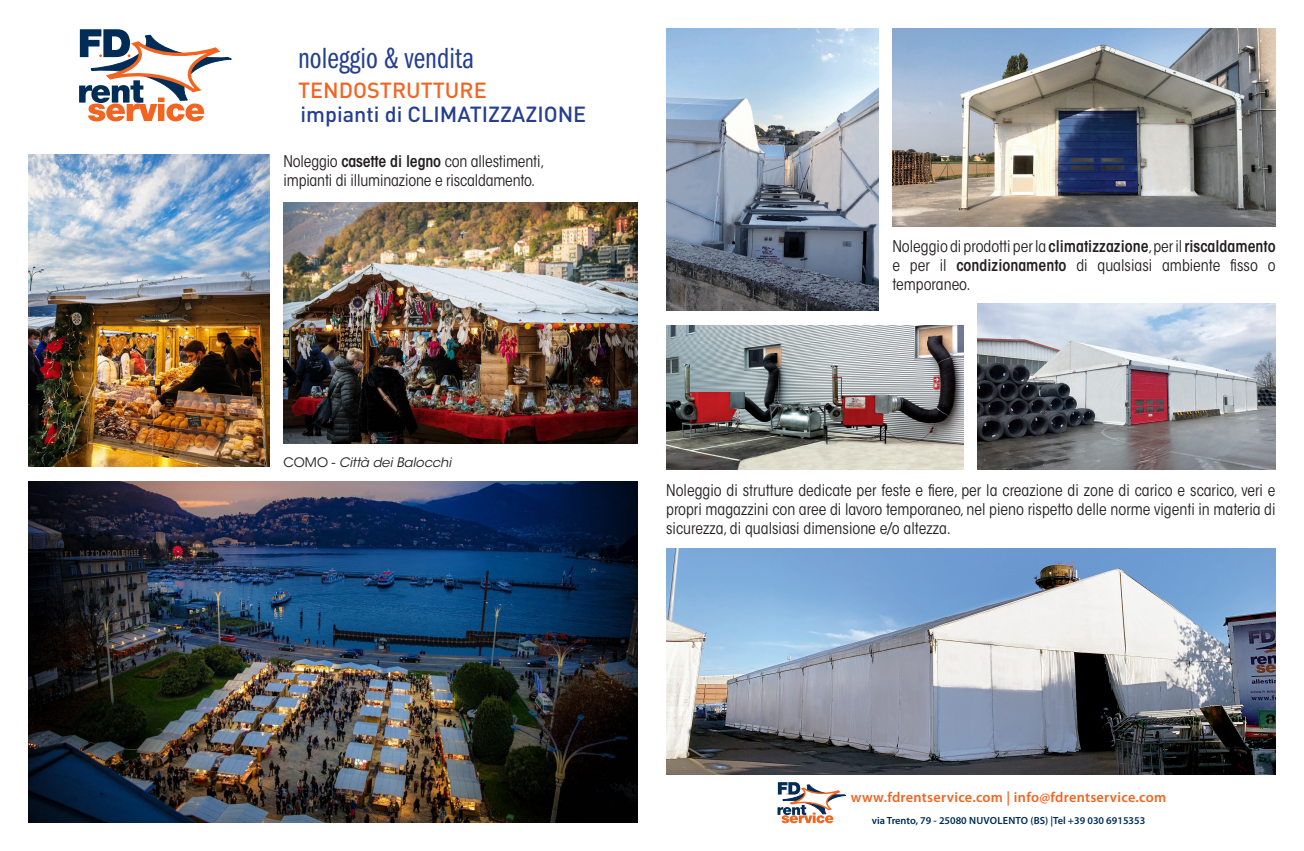
<style>
.page{position:relative;width:1304px;height:851px;background:#fff}
.page>*{position:absolute;margin:0;border:0;box-sizing:border-box;transform-origin:0 0}
.t1{font:30.2px "ITC Franklin Gothic Std Bk Cp";color:#253f8e}
.t2{font:500 21.6px "DIN";color:#253f8e}
.t3{font:500 21.6px "DIN";color:#f36421}
.t4{font:condensed 16px/19.2px "ITC Avant Garde Std";color:#231f20;text-align:justify}
.t5{font:600 14.3px "Myriad Pro";letter-spacing:.02em;color:#f36421}
.t6{font:italic 13px "ITC Avant Garde Std";color:#231f20}
.t7{font:600 10.4px "Myriad Pro";color:#002c56}
.s1{font-weight:600}
.s2{font-style:normal}
</style>
<div class="page">
<img style="left:28px;top:481px;width:610px;height:341px">
<img style="left:28px;top:155px;width:241px;height:312px">
<img style="left:283px;top:202px;width:355px;height:241px">
<svg style="left:80px;top:29px;width:152px;height:92px"></svg>
<img style="left:666px;top:548px;width:610px;height:226px">
<svg style="left:777px;top:782px;width:69px;height:41px"></svg>
<img style="left:892px;top:28px;width:384px;height:199px">
<img style="left:666px;top:28px;width:212px;height:283px">
<img style="left:666px;top:325px;width:298px;height:144px">
<img style="left:978px;top:303px;width:298px;height:166px">
<p class="t1" style="left:298px;top:42px;width:177px">noleggio &amp; vendita</p>
<p class="t3" style="left:298px;top:77px;width:190px">TENDOSTRUTTURE</p>
<p class="t2" style="left:300px;top:101px;width:287px">impianti di CLIMATIZZAZIONE</p>
<p class="t4" style="left:283px;top:151px;width:263px">Noleggio <span class="s1">casette di legno</span> con allestimenti,</p>
<p class="t4" style="left:283px;top:171px;width:253px">impianti di illuminazione e riscaldamento.</p>
<p class="t6" style="left:283px;top:454px;width:169px"><span class="s2">COMO -</span> Città dei Balocchi</p>
<p class="t4" style="left:892px;top:236px;width:385px">Noleggio di prodotti per la <span class="s1">climatizzazione</span>,per il <span class="s1">riscaldamento </span>e per il <span class="s1">condizionamento</span> di qualsiasi ambiente fisso o temporaneo.</p>
<p class="t4" style="left:666px;top:480px;width:611px">Noleggio di strutture dedicate per feste e fiere, per la creazione di zone di carico e scarico, veri e propri magazzini con aree di lavoro temporaneo, nel pieno rispetto delle norme vigenti in materia di sicurezza, di qualsiasi dimensione e/o altezza.</p>
<p class="t5" style="left:851px;top:788px;width:317px">www.fdrentservice.com | info@fdrentservice.com</p>
<p class="t7" style="left:872px;top:814px;width:275px">via Trento, 79 - 25080 NUVOLENTO (BS) |Tel +39 030 6915353</p>
</div>
